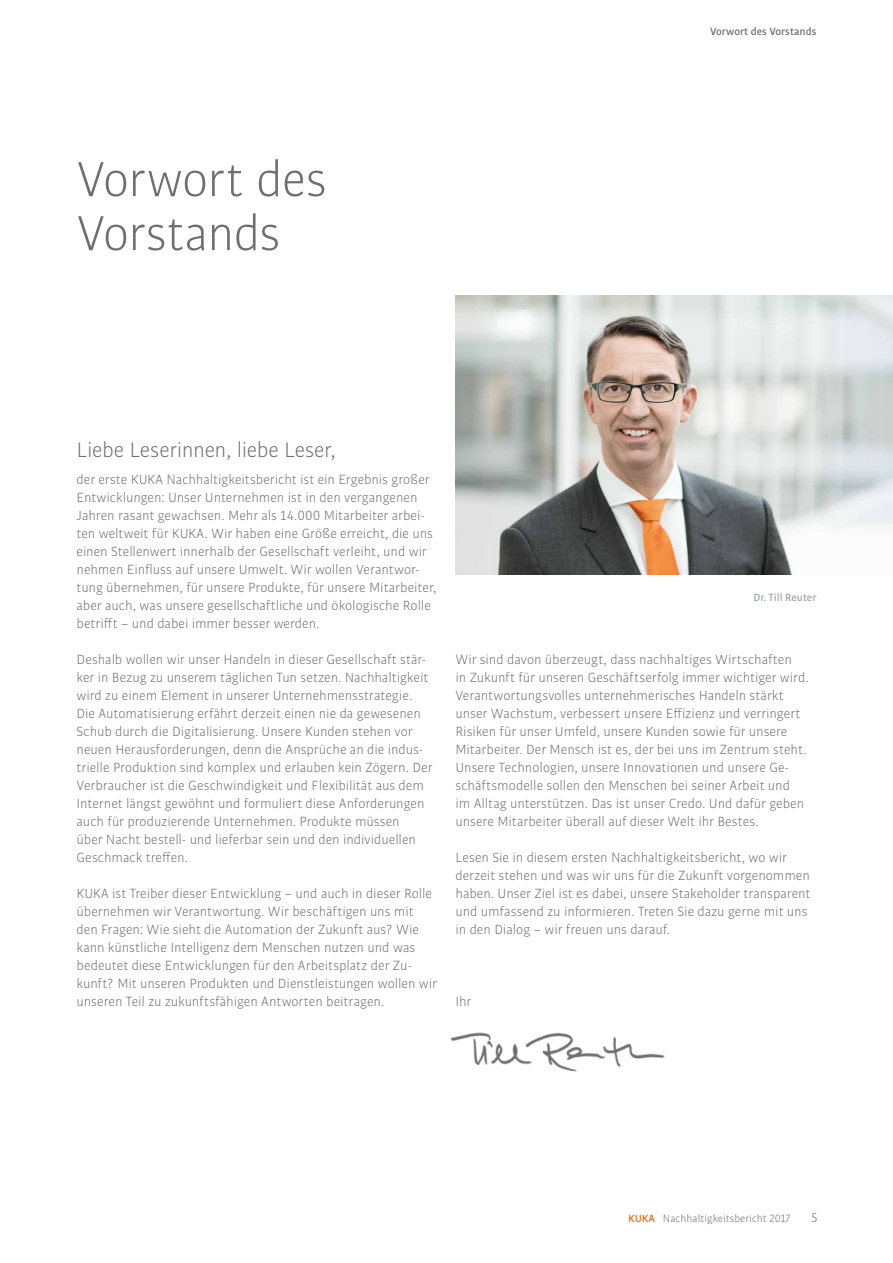
<style>
.page{position:relative;width:893px;height:1263px;background:#fff}
.page>*{position:absolute;margin:0;border:0;box-sizing:border-box;transform-origin:0 0}
.t1{font:52.5px/54px "KUKA Bulo";letter-spacing:-.02em;color:#6f6f6f}
.t2{font:22.5px "KUKA Bulo";letter-spacing:-.015em;color:#6f6f6f}
.t3{font:14.25px/18px "KUKA Bulo";letter-spacing:-.005em;color:#6f6f6f}
.t4{font:13.5px "KUKA Bulo";color:#6f6f6f}
.t5{font:11.25px "KUKA Bulo";color:#6f6f6f}
.t6{font:700 11.25px "KUKA Bulo";color:#6f6f6f}
.t7{font:700 11.25px "KUKA Bulo";color:#a2a8ad}
.s1{font-weight:700;color:#ed6f1d}
</style>
<div class="page">
<img style="left:455px;top:295px;width:438px;height:279px">
<img style="left:450px;top:1032px;width:216px;height:40px">
<h1 class="t1" style="left:77px;top:151px;width:252px">Vorwort des<br>Vorstands</h1>
<p class="t6" style="left:710px;top:24px;width:108px">Vorwort des Vorstands</p>
<h2 class="t2" style="left:77px;top:436px;width:261px">Liebe Leserinnen, liebe Leser,</h2>
<p class="t3" style="left:77px;top:470px;width:362px">der erste KUKA Nachhaltigkeitsbericht ist ein Ergebnis großer Entwicklungen: Unser Unternehmen ist in den vergangenen Jahren rasant gewachsen. Mehr als 14.000 Mitarbeiter arbei&shy;ten weltweit für KUKA. Wir haben eine Größe erreicht, die uns einen Stellenwert innerhalb der Gesellschaft verleiht, und wir nehmen Einfluss auf unsere Umwelt. Wir wollen Verantwor&shy;tung übernehmen, für unsere Produkte, für unsere Mitarbeiter, aber auch, was unsere gesellschaftliche und ökologische Rolle betrifft – und dabei immer besser werden.</p>
<p class="t3" style="left:77px;top:650px;width:357px">Deshalb wollen wir unser Handeln in dieser Gesellschaft stär&shy;ker in Bezug zu unserem täglichen Tun setzen. Nachhaltigkeit wird zu einem Element in unserer Unternehmensstrategie.<br>Die Automatisierung erfährt derzeit einen nie da gewesenen Schub durch die Digitalisierung. Unsere Kunden stehen vor neuen Herausforderungen, denn die Ansprüche an die indus&shy;trielle Produktion sind komplex und erlauben kein Zögern. Der Verbraucher ist die Geschwindigkeit und Flexibilität aus dem Internet längst gewöhnt und formuliert diese Anforderungen auch für produzierende Unternehmen. Produkte müssen<br>über Nacht bestell- und lieferbar sein und den individuellen Geschmack treffen.</p>
<p class="t3" style="left:77px;top:884px;width:362px">KUKA ist Treiber dieser Entwicklung – und auch in dieser Rolle übernehmen wir Verantwortung. Wir beschäftigen uns mit den Fragen: Wie sieht die Automation der Zukunft aus? Wie kann künstliche Intelligenz dem Menschen nutzen und was bedeutet diese Entwicklungen für den Arbeitsplatz der Zu&shy;kunft? Mit unseren Produkten und Dienstleistungen wollen wir unseren Teil zu zukunftsfähigen Antworten beitragen.</p>
<p class="t7" style="left:754px;top:590px;width:64px">Dr. Till Reuter</p>
<p class="t3" style="left:455px;top:650px;width:355px">Wir sind davon überzeugt, dass nachhaltiges Wirtschaften<br>in Zukunft für unseren Geschäftserfolg immer wichtiger wird.<br>Verantwortungsvolles unternehmerisches Handeln stärkt unser Wachstum, verbessert unsere Effizienz und verringert Risiken für unser Umfeld, unsere Kunden sowie für unsere Mitarbeiter. Der Mensch ist es, der bei uns im Zentrum steht.<br>Unsere Technologien, unsere Innovationen und unsere Ge&shy;schäftsmodelle sollen den Menschen bei seiner Arbeit und<br>im Alltag unterstützen. Das ist unser Credo. Und dafür geben unsere Mitarbeiter überall auf dieser Welt ihr Bestes.</p>
<p class="t3" style="left:455px;top:848px;width:356px">Lesen Sie in diesem ersten Nachhaltigkeitsbericht, wo wir derzeit stehen und was wir uns für die Zukunft vorgenommen haben. Unser Ziel ist es dabei, unsere Stakeholder transparent und umfassend zu informieren. Treten Sie dazu gerne mit uns in den Dialog – wir freuen uns darauf.</p>
<p class="t3" style="left:455px;top:992px;width:17px">Ihr</p>
<p class="t5" style="left:628px;top:1212px;width:164px"><span class="s1">KUKA</span> Nachhaltigkeitsbericht 2017</p>
<p class="t4" style="left:811px;top:1209px;width:8px">5</p>
</div>
